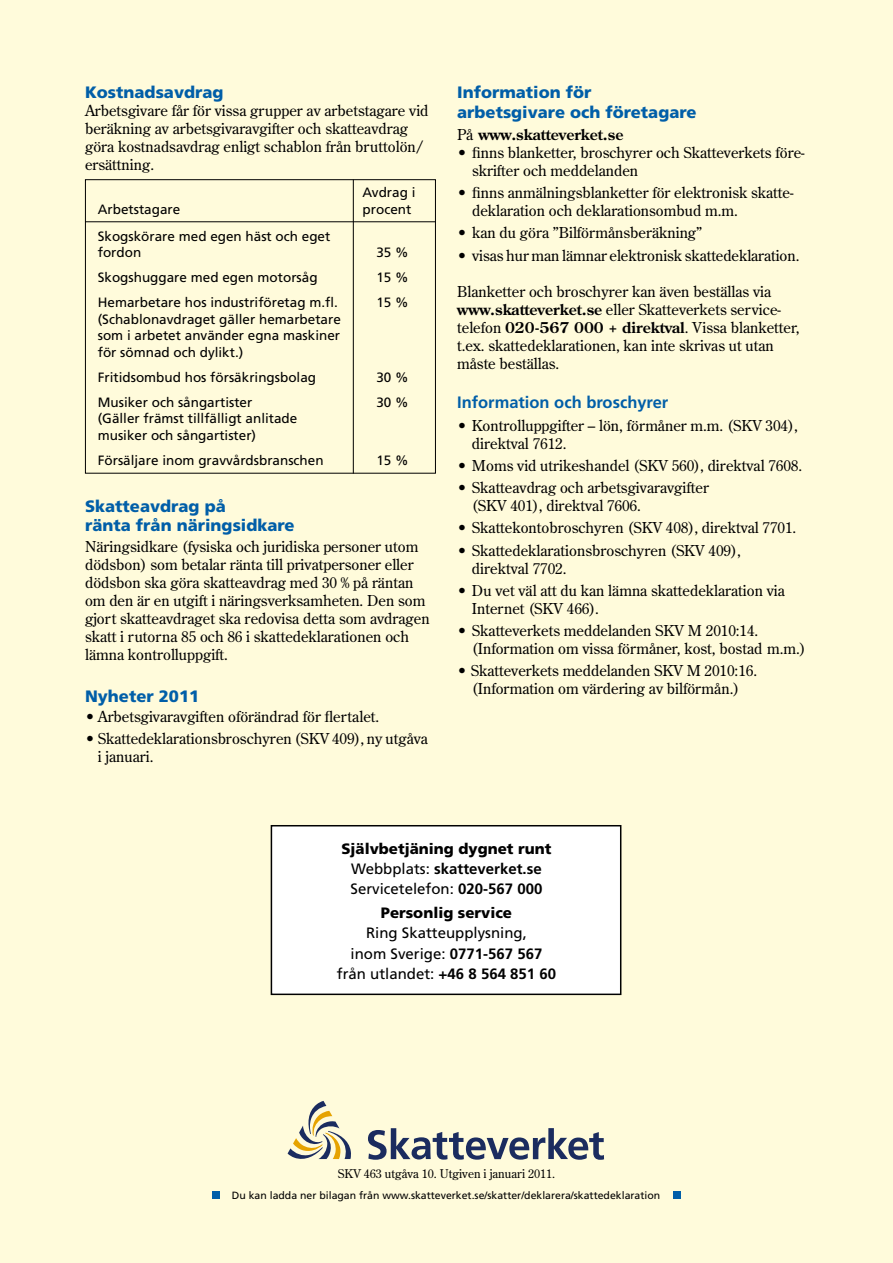
<style>
.page{position:relative;width:893px;height:1263px;background:#fffbdb}
.page>*{position:absolute;margin:0;border:0;box-sizing:border-box;transform-origin:0 0}
.t1{font:900 16.5px/19.8px "Frutiger";color:#005ea8}
.t2{font:700 16.5px "Frutiger";color:#005ea8}
.t3{font:15px/18px "Century Old Style";color:#000}
.t4{font:15px/20.1px "Frutiger";color:#000;text-align:center}
.t5{font:700 15px "Century Old Style";color:#000}
.t6{font:900 15px "Frutiger";color:#000}
.t7{font:13.5px/16.5px "Frutiger";color:#000}
.t8{font:12px "Century Old Style";color:#000}
.t9{font:10.5px "Frutiger";color:#000}
.s1{font-weight:400}
.s2{font-weight:700}
.s3{font-weight:900}
</style>
<div class="page">
<div style="left:271px;top:826px;width:350px;height:168px;background:#fff"></div>
<div style="left:271px;top:825px;width:350px;height:170px;border:2px solid #000"></div>
<svg style="left:368px;top:1128px;width:236px;height:32px"></svg>
<svg style="left:288px;top:1101px;width:63px;height:59px"></svg>
<div style="left:85px;top:179px;width:351px;height:295px;border:1px solid #000"></div>
<hr style="left:85px;top:221px;width:351px;height:1px;background:#000">
<hr style="left:353px;top:180px;width:1px;height:294px;background:#000">
<div style="left:213px;top:1191px;width:7px;height:8px;background:#005ea8"></div>
<div style="left:673px;top:1191px;width:7px;height:8px;background:#005ea8"></div>
<p class="t1" style="left:85px;top:82px;width:140px">Kostnadsavdrag</p>
<p class="t3" style="left:85px;top:101px;width:345px">Arbetsgivare får för vissa grupper av arbetstagare vid beräkning av arbetsgivaravgifter och skatteavdrag göra kostnadsavdrag enligt schablon från bruttolön/ ersättning.</p>
<p class="t7" style="left:363px;top:184px;width:54px">Avdrag i</p>
<p class="t7" style="left:98px;top:200px;width:84px">Arbetstagare</p>
<p class="t7" style="left:363px;top:200px;width:50px">procent</p>
<p class="t7" style="left:98px;top:228px;width:234px">Skogskörare med egen häst och eget fordon</p>
<p class="t7" style="left:376px;top:244px;width:34px">35 %</p>
<p class="t7" style="left:98px;top:269px;width:221px">Skogshuggare med egen motorsåg</p>
<p class="t7" style="left:376px;top:269px;width:34px">15 %</p>
<p class="t7" style="left:98px;top:294px;width:242px">Hemarbetare hos industriföretag m.fl.</p>
<p class="t7" style="left:376px;top:294px;width:34px">15 %</p>
<p class="t7" style="left:98px;top:311px;width:245px;text-align:justify">(Schablonavdraget gäller hemarbetare som i arbetet använder egna maskiner för sömnad och dylikt.)</p>
<p class="t7" style="left:98px;top:369px;width:220px">Fritidsombud hos försäkringsbolag</p>
<p class="t7" style="left:376px;top:369px;width:34px">30 %</p>
<p class="t7" style="left:98px;top:394px;width:156px">Musiker och sångartister</p>
<p class="t7" style="left:376px;top:394px;width:34px">30 %</p>
<p class="t7" style="left:98px;top:410px;width:201px">(Gäller främst tillfälligt anlitade musiker och sångartister)</p>
<p class="t7" style="left:98px;top:452px;width:227px">Försäljare inom gravvårdsbranschen</p>
<p class="t7" style="left:376px;top:452px;width:34px">15 %</p>
<p class="t1" style="left:85px;top:496px;width:211px">Skatteavdrag på<br>ränta från näringsidkare</p>
<p class="t3" style="left:85px;top:537px;width:346px">Näringsidkare (fysiska och juridiska personer utom dödsbon) som betalar ränta till privatpersoner eller dödsbon ska göra skatteavdrag med 30 % på räntan om den är en utgift i näringsverksamheten. Den som gjort skatteavdraget ska redovisa detta som avdragen skatt i rutorna 85 och 86 i skattedeklarationen och lämna kontrolluppgift.</p>
<p class="t1" style="left:85px;top:686px;width:116px">Nyheter 2011</p>
<p class="t3" style="left:85px;top:707px;width:296px">• Arbetsgivaravgiften oförändrad för flertalet.</p>
<p class="t3" style="left:98px;top:729px;width:332px;text-indent:-13px">• Skattedeklarationsbroschyren (SKV 409), ny utgåva i januari.</p>
<p class="t1" style="left:457px;top:82px;width:241px">Information för arbetsgivare och företagare</p>
<p class="t5" style="left:457px;top:125px;width:168px"><span class="s1">På</span> www.skatteverket.se</p>
<p class="t3" style="left:472px;top:143px;width:334px;text-indent:-15px">• finns blanketter, broschyrer och Skatteverkets före&shy;skrifter och meddelanden</p>
<p class="t3" style="left:472px;top:183px;width:323px;text-indent:-15px">• finns anmälningsblanketter för elektronisk skatte&shy;deklaration och deklarationsombud m.m.</p>
<p class="t3" style="left:457px;top:224px;width:246px">• kan du göra ”Bilförmånsberäkning”</p>
<p class="t3" style="left:457px;top:246px;width:344px">• visas hur man lämnar elektronisk skattedeklaration.</p>
<p class="t3" style="left:457px;top:282px;width:344px">Blanketter och broschyrer kan även beställas via <span class="s2">www.skatteverket.se</span> eller Skatteverkets service&shy;telefon <span class="s2">020-567 000 + direktval</span>. Vissa blanketter, t.ex. skattedeklarationen, kan inte skrivas ut utan måste beställas.</p>
<p class="t2" style="left:457px;top:393px;width:213px">Information och broschyrer</p>
<p class="t3" style="left:472px;top:416px;width:327px;text-indent:-15px">• Kontrolluppgifter – lön, förmåner m.m. (SKV 304), direktval 7612.</p>
<p class="t3" style="left:457px;top:456px;width:346px">• Moms vid utrikeshandel (SKV 560), direktval 7608.</p>
<p class="t3" style="left:472px;top:478px;width:238px;text-indent:-15px">• Skatteavdrag och arbetsgivaravgifter (SKV 401), direktval 7606.</p>
<p class="t3" style="left:457px;top:518px;width:341px">• Skattekontobroschyren (SKV 408), direktval 7701.</p>
<p class="t3" style="left:472px;top:541px;width:270px;text-indent:-15px">• Skattedeklarationsbroschyren (SKV 409), direktval 7702.</p>
<p class="t3" style="left:472px;top:581px;width:314px;text-indent:-15px">• Du vet väl att du kan lämna skattedeklaration via<br>Internet (SKV 466).</p>
<p class="t3" style="left:472px;top:621px;width:335px;text-indent:-15px">• Skatteverkets meddelanden SKV M 2010:14. (Information om vissa förmåner, kost, bostad m.m.)</p>
<p class="t3" style="left:457px;top:661px;width:301px;text-align:center">• Skatteverkets meddelanden SKV M 2010:16. (Information om värdering av bilförmån.)</p>
<p class="t4" style="left:341px;top:838px;width:212px"><span class="s3">Självbetjäning dygnet runt<br></span>Webbplats: <span class="s2">skatteverket.se<br></span>Servicetelefon: <span class="s2">020-567 000</span></p>
<p class="t6" style="left:381px;top:904px;width:133px">Personlig service</p>
<p class="t4" style="left:337px;top:923px;width:221px">Ring Skatteupplysning,<br>inom Sverige: <span class="s2">0771-567 567 </span>från utlandet: <span class="s2">+46 8 564 851 60</span></p>
<p class="t8" style="left:338px;top:1166px;width:219px">SKV 463 utgåva 10. Utgiven i januari 2011.</p>
<p class="t9" style="left:232px;top:1189px;width:430px">Du kan ladda ner bilagan från www.skatteverket.se/skatter/deklarera/skattedeklaration</p>
</div>
